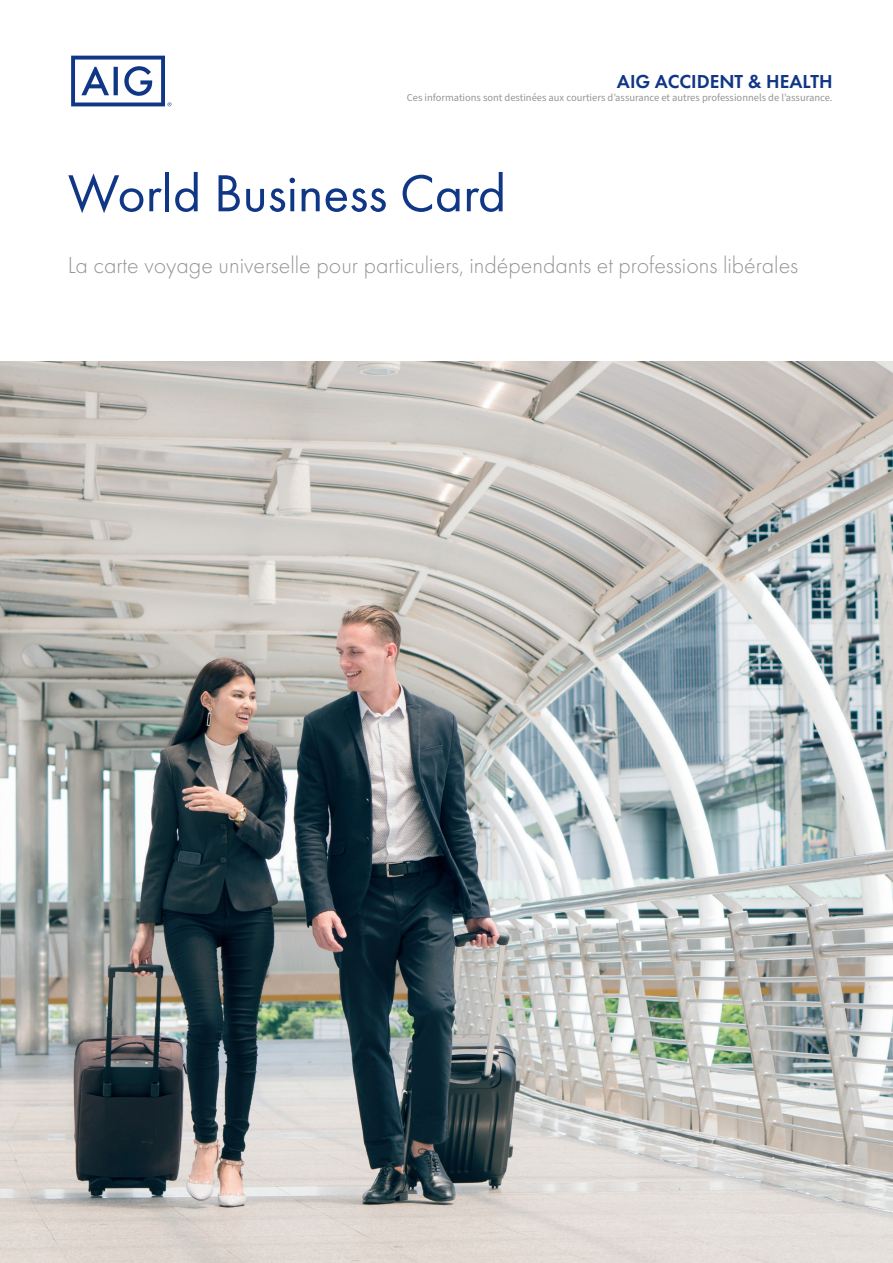
<style>
.page{position:relative;width:893px;height:1263px;background:#fff}
.page>*{position:absolute;margin:0;border:0;box-sizing:border-box;transform-origin:0 0}
.t1{font:54px "Futura PT";color:#103785}
.t2{font:300 24px "Futura PT";color:#939598}
.t3{font:600 19.5px "Futura PT";color:#103785}
.t4{font:10.5px "Source Sans Pro";color:#939598}
</style>
<div class="page">
<svg style="left:71px;top:56px;width:100px;height:50px"></svg>
<img style="left:0;top:361px;width:893px;height:902px">
<p class="t3" style="left:617px;top:70px;width:217px">AIG ACCIDENT &amp; HEALTH</p>
<p class="t4" style="left:407px;top:90px;width:427px">Ces informations sont destinées aux courtiers d’assurance et autres professionnels de l’assurance.</p>
<p class="t1" style="left:68px;top:161px;width:440px">World Business Card</p>
<p class="t2" style="left:68px;top:251px;width:732px">La carte voyage universelle pour particuliers, indépendants et professions libérales</p>
</div>
